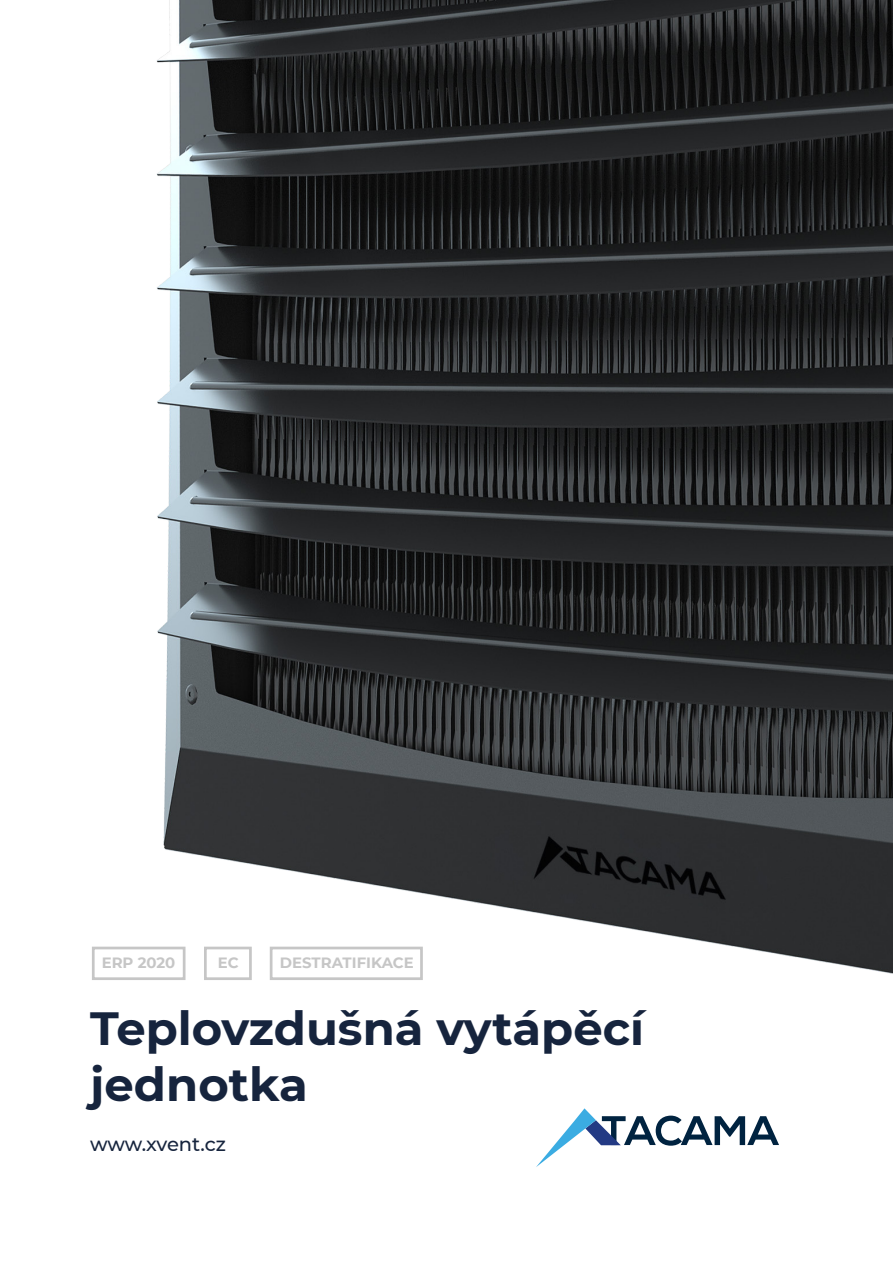
<style>
.page{position:relative;width:893px;height:1263px;background:#fff}
.page>*{position:absolute;margin:0;border:0;box-sizing:border-box;transform-origin:0 0}
.t1{font:700 46.5px/55.8px "Montserrat";color:#16243d}
.t2{font:500 19.5px "Montserrat";letter-spacing:-.01em;color:#16243d}
.t3{font:700 14.85px "Montserrat";color:#c6c6c6}
</style>
<div class="page">
<svg style="left:536px;top:1108px;width:243px;height:59px"></svg>
<img style="left:109px;top:0;width:784px;height:980px">
<div style="left:92px;top:947px;width:93px;height:33px;border:3px solid #c6c6c6"></div>
<div style="left:204px;top:947px;width:48px;height:33px;border:3px solid #c6c6c6"></div>
<div style="left:270px;top:947px;width:153px;height:33px;border:3px solid #c6c6c6"></div>
<p class="t3" style="left:102px;top:952px;width:75px">ERP 2020</p>
<p class="t3" style="left:218px;top:952px;width:22px">EC</p>
<p class="t3" style="left:280px;top:952px;width:135px">DESTRATIFIKACE</p>
<p class="t1" style="left:90px;top:998px;width:555px">Teplovzdušná vytápěcí jednotka</p>
<p class="t2" style="left:90px;top:1130px;width:137px">www.xvent.cz</p>
</div>
